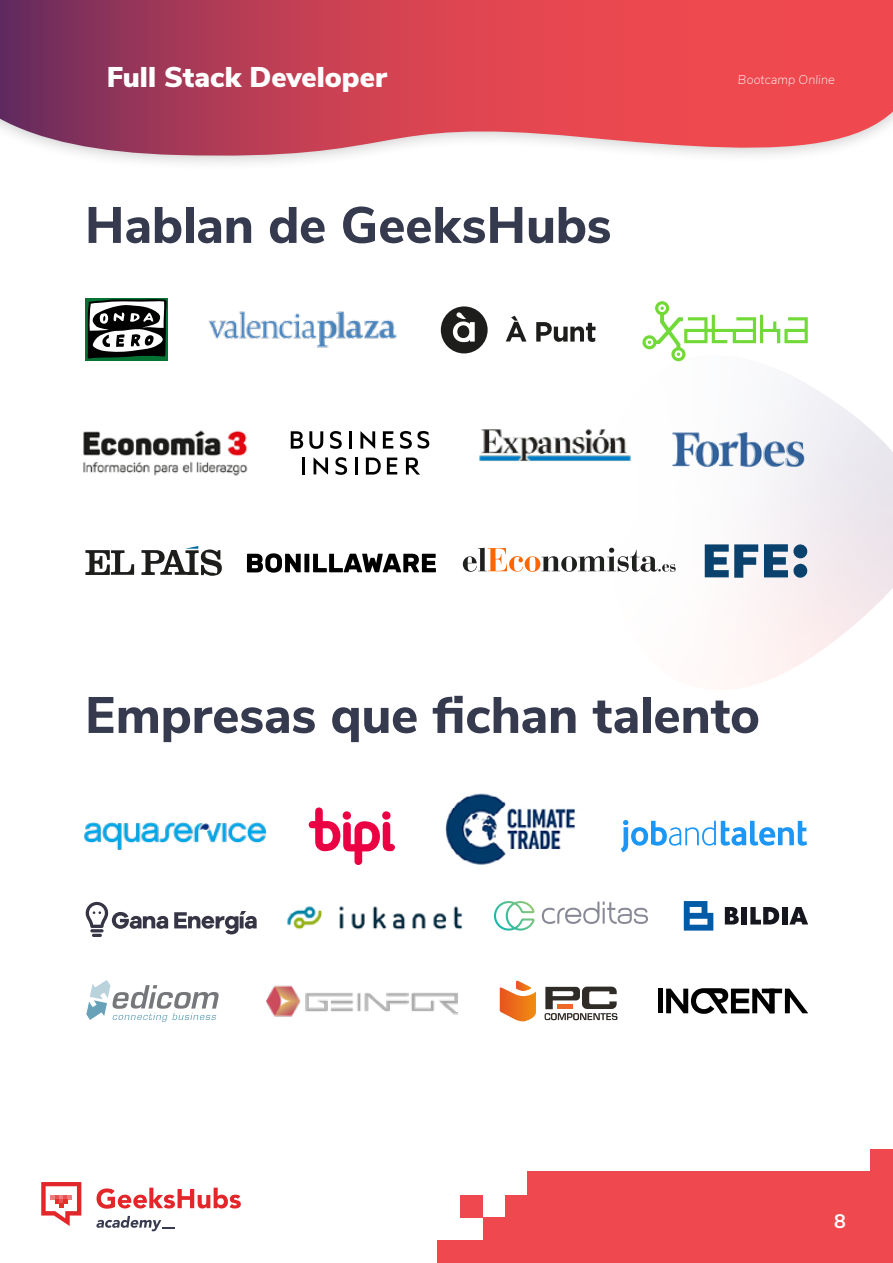
<style>
.page{position:relative;width:893px;height:1263px;background:#fff}
.page>*{position:absolute;margin:0;border:0;box-sizing:border-box;transform-origin:0 0}
.t1{font:800 51px "Nunito Sans";letter-spacing:-.005em;color:#363a4e}
.t2{font:900 28.5px "Nunito Sans";color:#fff}
.t3{font:700 19.5px "Nunito Sans";color:#fff}
.t4{font:italic 200 12.75px "Nunito Sans";letter-spacing:.01em;color:#fff}
</style>
<div class="page">
<svg style="left:97px;top:1188px;width:144px;height:21px"></svg>
<svg style="left:96px;top:1216px;width:78px;height:15px"></svg>
<svg style="left:41px;top:1182px;width:40px;height:44px"></svg>
<div style="left:528px;top:1171px;width:365px;height:92px;background:#ef494f"></div>
<div style="left:870px;top:1149px;width:23px;height:22px;background:#ef494f"></div>
<div style="left:483px;top:1218px;width:47px;height:45px;background:#ef494f"></div>
<div style="left:438px;top:1240px;width:49px;height:23px;background:#ef494f"></div>
<div style="left:505px;top:1195px;width:29px;height:38px;background:#ef494f"></div>
<div style="left:460px;top:1195px;width:23px;height:23px;background:#ef494f"></div>
<svg style="left:0;top:0;width:893px;height:162px;background:#ce5666"></svg>
<svg style="left:610px;top:361px;width:283px;height:323px"></svg>
<div style="left:86px;top:298px;width:82px;height:63px;background:#057333"></div>
<svg style="left:87px;top:299px;width:80px;height:60px;background:#636b66"></svg>
<img style="left:208px;top:310px;width:189px;height:38px">
<img style="left:83px;top:430px;width:165px;height:46px">
<svg style="left:330px;top:431px;width:12px;height:18px"></svg>
<svg style="left:400px;top:431px;width:29px;height:18px"></svg>
<svg style="left:360px;top:431px;width:15px;height:18px"></svg>
<svg style="left:291px;top:431px;width:12px;height:18px"></svg>
<svg style="left:309px;top:431px;width:14px;height:18px"></svg>
<hr style="left:349px;top:431px;width:3px;height:17px;background:#000">
<svg style="left:383px;top:431px;width:10px;height:17px"></svg>
<svg style="left:313px;top:457px;width:15px;height:18px"></svg>
<svg style="left:335px;top:457px;width:12px;height:18px"></svg>
<hr style="left:302px;top:457px;width:3px;height:18px;background:#000">
<svg style="left:355px;top:457px;width:2px;height:18px"></svg>
<svg style="left:366px;top:457px;width:15px;height:18px"></svg>
<svg style="left:387px;top:457px;width:10px;height:17px"></svg>
<svg style="left:406px;top:457px;width:14px;height:18px"></svg>
<svg style="left:441px;top:306px;width:47px;height:47px"></svg>
<svg style="left:506px;top:316px;width:21px;height:26px"></svg>
<svg style="left:536px;top:322px;width:60px;height:20px"></svg>
<img style="left:479px;top:417px;width:179px;height:55px">
<svg style="left:85px;top:546px;width:137px;height:30px"></svg>
<svg style="left:247px;top:553px;width:189px;height:20px"></svg>
<svg style="left:463px;top:548px;width:213px;height:24px"></svg>
<svg style="left:705px;top:544px;width:53px;height:34px"></svg>
<svg style="left:764px;top:544px;width:43px;height:35px"></svg>
<svg style="left:545px;top:986px;width:72px;height:34px"></svg>
<svg style="left:500px;top:980px;width:36px;height:41px"></svg>
<svg style="left:542px;top:901px;width:106px;height:23px"></svg>
<svg style="left:494px;top:901px;width:41px;height:30px"></svg>
<svg style="left:86px;top:981px;width:133px;height:40px"></svg>
<svg style="left:309px;top:807px;width:86px;height:58px"></svg>
<svg style="left:725px;top:907px;width:14px;height:17px"></svg>
<div style="left:742px;top:907px;width:5px;height:17px;background:#16161e"></div>
<svg style="left:750px;top:907px;width:29px;height:17px"></svg>
<div style="left:782px;top:907px;width:5px;height:17px;background:#16161e"></div>
<svg style="left:789px;top:907px;width:19px;height:17px"></svg>
<svg style="left:684px;top:901px;width:29px;height:29px"></svg>
<svg style="left:174px;top:911px;width:83px;height:23px"></svg>
<svg style="left:86px;top:902px;width:82px;height:35px"></svg>
<div style="left:658px;top:989px;width:5px;height:24px;background:#000"></div>
<svg style="left:666px;top:988px;width:142px;height:26px"></svg>
<img style="left:266px;top:985px;width:191px;height:32px">
<img style="left:445px;top:793px;width:130px;height:72px">
<img style="left:287px;top:906px;width:176px;height:24px">
<svg style="left:621px;top:820px;width:186px;height:32px"></svg>
<svg style="left:642px;top:301px;width:166px;height:60px"></svg>
<img style="left:667px;top:423px;width:142px;height:53px">
<svg style="left:672px;top:432px;width:132px;height:35px"></svg>
<img style="left:84px;top:822px;width:183px;height:28px">
<p class="t2" style="left:107px;top:56px;width:282px">Full Stack Developer</p>
<p class="t4" style="left:738px;top:71px;width:98px">Bootcamp Online</p>
<p class="t1" style="left:85px;top:188px;width:528px">Hablan de GeeksHubs</p>
<p class="t1" style="left:85px;top:678px;width:676px">Empresas que fichan talento</p>
<p class="t3" style="left:834px;top:1207px;width:13px">8</p>
</div>
